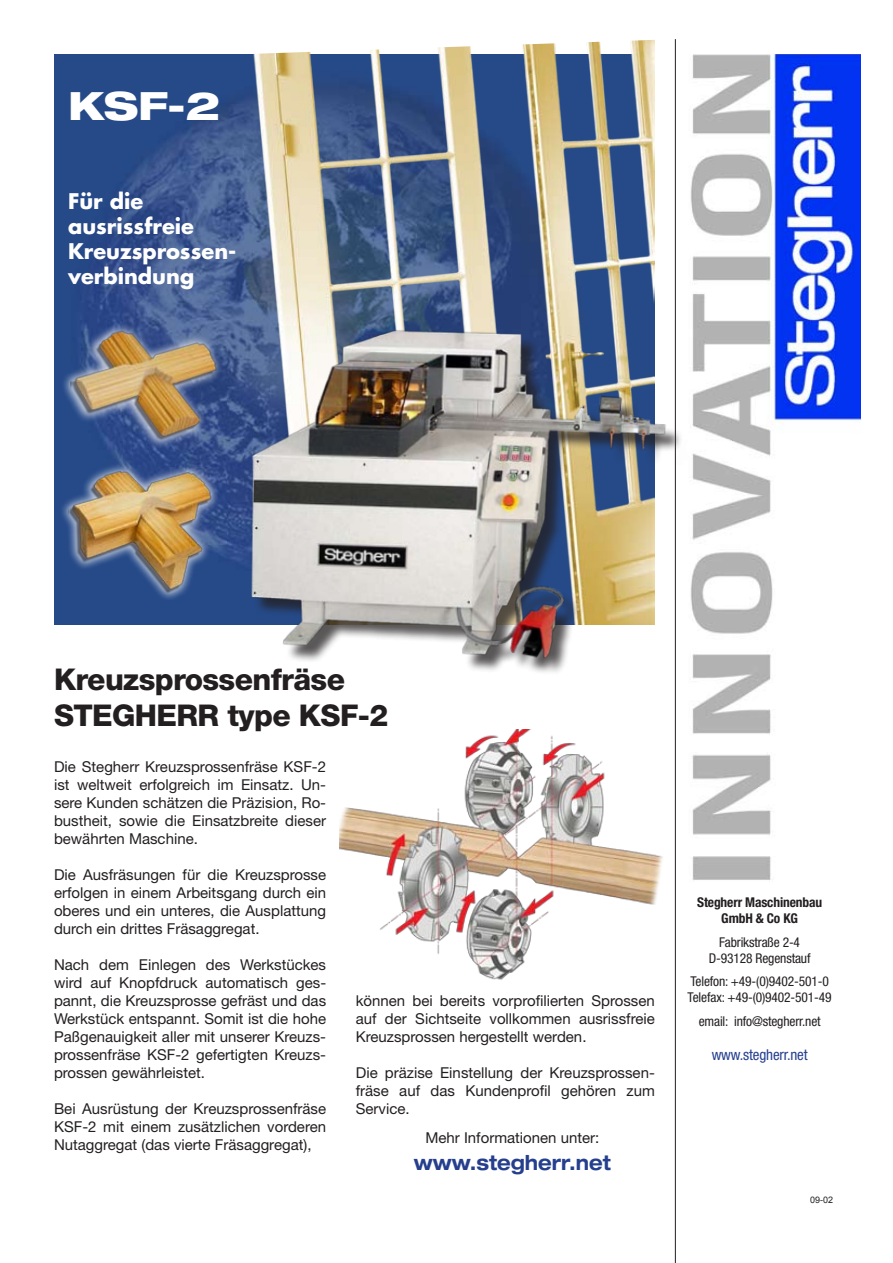
<style>
.page{position:relative;width:893px;height:1263px;background:#fff}
.page>*{position:absolute;margin:0;border:0;box-sizing:border-box;transform-origin:0 0}
.t1{font:800 expanded 42px "Helvetica Neue LT Std";color:#fff}
.t2{font:800 expanded 39px "Helvetica Neue LT Std";color:#fff}
.t3{font:800 30px/36px "Helvetica Neue LT Std";letter-spacing:-.02em;color:#231f20}
.t4{font:700 21px/25.2px "Futura Std";color:#fff}
.t5{font:700 expanded 20.7px "Helvetica Neue LT Std";color:#253f8e;scale:.87 1}
.t6{font:15px/18px "Helvetica Neue LT Std";color:#231f20;text-align:justify}
.t7{font:condensed 15px "Helvetica Neue LT Std";letter-spacing:-.01em;color:#253f8e}
.t8{font:condensed 13.5px/16.2px "Helvetica Neue LT Std";letter-spacing:-.01em;color:#231f20;text-align:center}
.t9{font:700 condensed 13.5px/16.2px "Helvetica Neue LT Std";letter-spacing:-.01em;color:#231f20;text-align:center}
.t10{font:9px "Arial";color:#231f20}
</style>
<div class="page">
<img style="left:690px;top:54px;width:170px;height:827px">
<hr style="left:675px;top:0;width:1px;height:1263px;background:#231f20">
<img style="left:54px;top:54px;width:195px;height:570px">
<img style="left:249px;top:54px;width:406px;height:252px">
<img style="left:339px;top:729px;width:337px;height:259px">
<img style="left:227px;top:306px;width:465px;height:368px">
<div style="left:59px;top:321px;width:163px;height:127px;background:#fff;opacity:.75"></div>
<img style="left:68px;top:325px;width:149px;height:118px">
<div style="left:57px;top:461px;width:161px;height:139px;background:#fff;opacity:.75"></div>
<img style="left:68px;top:468px;width:149px;height:126px">
<svg style="left:259px;top:0;width:417px;height:54px"></svg>
<h1 class="t1" style="left:64px;top:73px;width:167px">KSF-2</h1>
<h2 class="t2" style="left:68px;top:81px;width:154px">KSF-2</h2>
<h3 class="t4" style="left:68px;top:188px;width:170px">Für die ausrissfreie<br>Kreuzsprossen&shy;verbindung</h3>
<h3 class="t3" style="left:54px;top:661px;width:336px">Kreuzsprossenfräse<br>STEGHERR type KSF-2</h3>
<p class="t6" style="left:54px;top:757px;width:274px">Die Stegherr Kreuzsprossenfräse KSF-2 ist weltweit erfolgreich im Einsatz. Un&shy;sere Kunden schätzen die Präzision, Ro&shy;bustheit, sowie die Einsatzbreite dieser bewährten Maschine.</p>
<p class="t6" style="left:54px;top:865px;width:274px">Die Ausfräsungen für die Kreuzsprosse erfolgen in einem Arbeitsgang durch ein oberes und ein unteres, die Ausplattung durch ein drittes Fräsaggregat.</p>
<p class="t6" style="left:54px;top:955px;width:274px">Nach dem Einlegen des Werkstückes wird auf Knopfdruck automatisch ges&shy;pannt, die Kreuzsprosse gefräst und das Werkstück entspannt. Somit ist die hohe Paßgenauigkeit aller mit unserer Kreuzs&shy;prossenfräse KSF-2 gefertigten Kreuzs&shy;prossen gewährleistet.</p>
<p class="t6" style="left:54px;top:1099px;width:274px">Bei Ausrüstung der Kreuzsprossenfräse KSF-2 mit einem zusätzlichen vorderen Nutaggregat (das vierte Fräsaggregat),</p>
<p class="t6" style="left:356px;top:991px;width:301px">können bei bereits vorprofilierten Sprossen auf der Sichtseite vollkommen ausrissfreie Kreuzsprossen hergestellt werden.</p>
<p class="t6" style="left:356px;top:1063px;width:301px">Die präzise Einstellung der Kreuzsprossen&shy;fräse auf das Kundenprofil gehören zum Service.</p>
<p class="t6" style="left:425px;top:1129px;width:175px">Mehr Informationen unter:</p>
<h3 class="t5" style="left:414px;top:1150px;width:228px">www.stegherr.net</h3>
<p class="t9" style="left:697px;top:894px;width:126px">Stegherr Maschinenbau<br>GmbH &amp; Co KG</p>
<p class="t8" style="left:709px;top:933px;width:103px">Fabrikstraße 2-4<br>D-93128 Regenstauf</p>
<p class="t8" style="left:688px;top:973px;width:146px;text-align:left">Telefon: +49-(0)9402-501-0<br>Telefax: +49-(0)9402-501-49</p>
<p class="t8" style="left:699px;top:1013px;width:123px">email: info@stegherr.net</p>
<p class="t7" style="left:712px;top:1046px;width:98px">www.stegherr.net</p>
<p class="t10" style="left:810px;top:1193px;width:25px">09-02</p>
</div>
